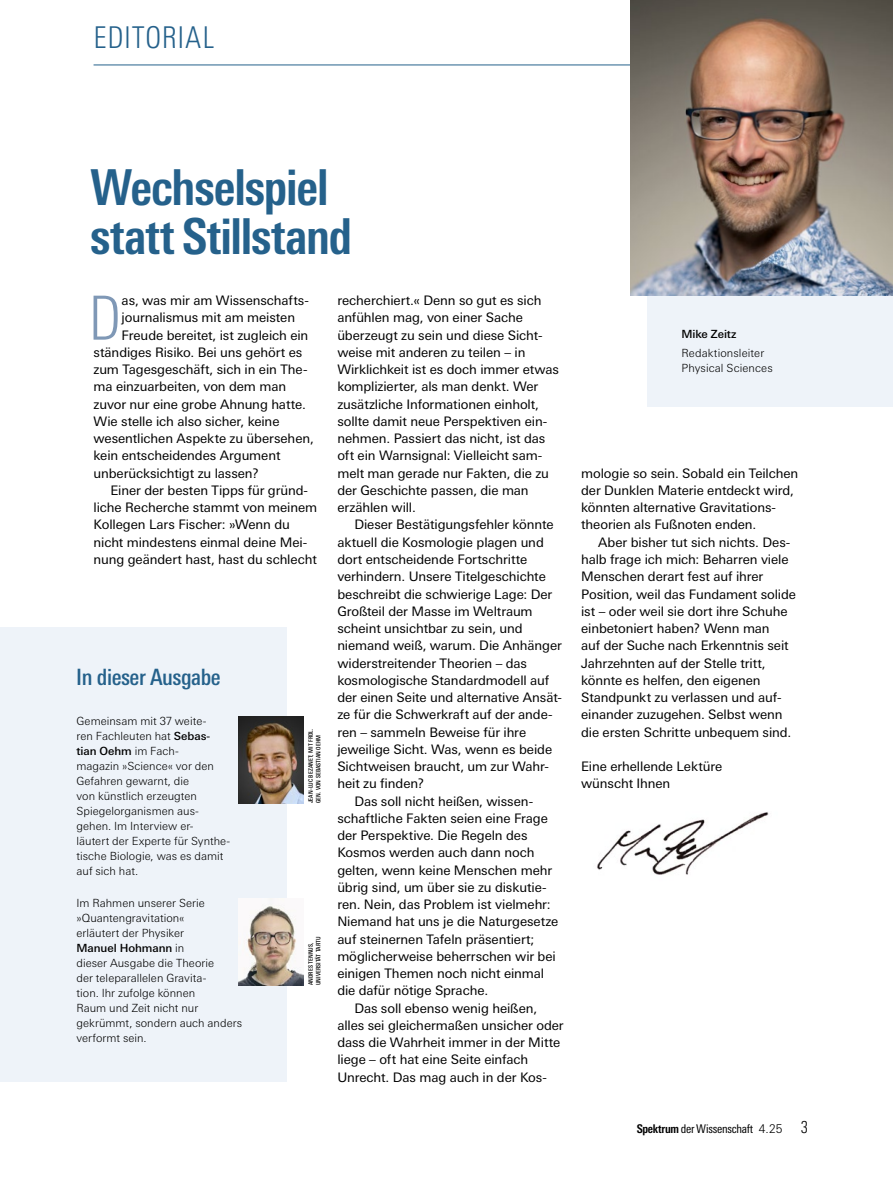
<style>
.page{position:relative;width:893px;height:1191px;background:#fff}
.page>*{position:absolute;margin:0;border:0;box-sizing:border-box;transform-origin:0 0}
.Grundtext_Initial{font:300 condensed 60.9px "Univers Next Pro";color:#7f98b6}
.Head{font:700 condensed 49.5px/49.5px "Univers Next Pro";letter-spacing:-.025em;color:#25618b}
.t1{font:300 condensed 30px "Univers Next Pro";letter-spacing:.02em;color:#25618b}
.KASTEN_Ueberschrift_klein{font:500 condensed 22.5px "Univers Next Pro";letter-spacing:-.02em;color:#25618b}
.Grundtext_mit_Einzug{font:13.2px/17.2px "Univers Next Pro";letter-spacing:-.005em;color:#000}
.Grundtext_Initial-2{font:13.2px "Univers Next Pro";letter-spacing:-.01em;color:#000}
.Grundtext_ohne_Einzug{font:13.2px/17.2px "Univers Next Pro";letter-spacing:-.005em;color:#000}
.t2{font:condensed 12px "Univers Next Pro";letter-spacing:-.025em;color:#000}
.Autor{font:300 11.25px/15px "Univers Next Pro";letter-spacing:.005em;color:#000}
.Autor_oben{font:300 11.25px/15px "Univers Next Pro";letter-spacing:.01em;color:#000}
.Autor_oben-2{font:500 11.25px "Univers Next Pro";letter-spacing:-.005em;color:#000}
.Bildnachweis{font:500 condensed 6px/7.5px "Univers Next Pro";letter-spacing:.01em;color:#000}
.s1{font-weight:500}
.s2{font-weight:700}
.s3{font-weight:300;font-stretch:normal}
.s4{font-weight:300;font-size:16.5px}
</style>
<div class="page">
<hr style="left:94px;top:65px;width:714px;height:1px;background:#25618b">
<div style="left:0;top:627px;width:286px;height:454px;background:#eef3f9"></div>
<img style="left:238px;top:716px;width:65px;height:87px">
<img style="left:238px;top:898px;width:65px;height:87px">
<img style="left:597px;top:812px;width:172px;height:63px">
<div style="left:647px;top:296px;width:246px;height:110px;background:#eef3f9"></div>
<img style="left:630px;top:0;width:263px;height:296px">
<h3 class="t1" style="left:94px;top:20px;width:122px">EDITORIAL</h3>
<p class="Head" style="left:90px;top:162px;width:263px">Wechselspiel statt Stillstand</p>
<p class="Grundtext_Initial" style="left:88px;top:283px;width:35px">D</p>
<p class="Grundtext_Initial-2" style="left:122px;top:293px;width:189px">as, was mir am Wissenschafts-</p>
<p class="Grundtext_Initial-2" style="left:122px;top:310px;width:175px">journalismus mit am meisten</p>
<p class="Grundtext_Initial-2" style="left:122px;top:327px;width:188px">Freude bereitet, ist zugleich ein</p>
<p class="Grundtext_Initial-2" style="left:94px;top:345px;width:210px">ständiges Risiko. Bei uns gehört es</p>
<p class="Grundtext_Initial-2" style="left:94px;top:362px;width:215px">zum Tagesgeschäft, sich in ein The-</p>
<p class="Grundtext_Initial-2" style="left:94px;top:379px;width:194px">ma einzuarbeiten, von dem man</p>
<p class="Grundtext_Initial-2" style="left:94px;top:396px;width:214px">zuvor nur eine grobe Ahnung hatte.</p>
<p class="Grundtext_Initial-2" style="left:94px;top:414px;width:187px">Wie stelle ich also sicher, keine</p>
<p class="Grundtext_Initial-2" style="left:94px;top:431px;width:222px">wesentlichen Aspekte zu übersehen,</p>
<p class="Grundtext_Initial-2" style="left:94px;top:448px;width:188px">kein entscheidendes Argument</p>
<p class="Grundtext_Initial-2" style="left:94px;top:465px;width:167px">unberücksichtigt zu lassen?</p>
<p class="Grundtext_mit_Einzug" style="left:94px;top:481px;width:225px;text-indent:17px">Einer der besten Tipps für gründ&shy;liche Recherche stammt von meinem Kollegen Lars Fischer: »Wenn du nicht mindestens einmal deine Mei&shy;nung geändert hast, hast du schlecht</p>
<p class="KASTEN_Ueberschrift_klein" style="left:76px;top:664px;width:146px">In dieser Ausgabe</p>
<p class="Autor" style="left:77px;top:713px;width:153px">Gemeinsam mit 37 weite-<br>ren Fachleuten hat <span class="s1">Sebas&shy;tian Oehm</span> im Fach-<br>magazin »Science« vor den<br>Gefahren gewarnt, die<br>von künstlich erzeugten<br>Spiegelorganismen aus&shy;gehen. Im Interview er--<br>läutert der Experte für Synthe--- tische Biologie, was es damit auf sich hat.</p>
<p class="Autor" style="left:77px;top:895px;width:167px">Im Rahmen unserer Serie »Quantengravitation«<br>erläutert der Physiker<br><span class="s1">Manuel Hohmann</span> in<br>dieser Ausgabe die Theorie<br>der teleparallelen Gravita-<br>tion. Ihr zufolge können<br>Raum und Zeit nicht nur gekrümmt, sondern auch anders verformt sein.</p>
<p class="Bildnachweis" style="left:307px;top:803px;width:76px;rotate:-90deg">JEAN-LUC BEZANET; MIT FRDL.<br>GEN. VON SEBASTIAN OEHM</p>
<p class="Bildnachweis" style="left:307px;top:985px;width:50px;rotate:-90deg">ANDRES TENNUS,<br>UNIVERSITÄT TARTU</p>
<p class="Grundtext_mit_Einzug" style="left:337px;top:292px;width:223px">recherchiert.« Denn so gut es sich anfühlen mag, von einer Sache überzeugt zu sein und diese Sicht&shy;weise mit anderen zu teilen – in<br>Wirklichkeit ist es doch immer etwas komplizierter, als man denkt. Wer zusätzliche Informationen einholt, sollte damit neue Perspektiven ein&shy;nehmen. Passiert das nicht, ist das oft ein Warnsignal: Vielleicht sam&shy;melt man gerade nur Fakten, die zu der Geschichte passen, die man erzählen will.</p>
<p class="Grundtext_mit_Einzug" style="left:337px;top:516px;width:226px;text-indent:17px">Dieser Bestätigungsfehler könnte aktuell die Kosmologie plagen und dort entscheidende Fortschritte verhindern. Unsere Titelgeschichte beschreibt die schwierige Lage: Der Großteil der Masse im Weltraum scheint unsichtbar zu sein, und niemand weiß, warum. Die Anhänger widerstreitender Theorien – das kosmologische Standardmodell auf der einen Seite und alternative Ansät&shy;ze für die Schwerkraft auf der ande&shy;ren – sammeln Beweise für ihre jeweilige Sicht. Was, wenn es beide Sichtweisen braucht, um zur Wahr&shy;heit zu finden?</p>
<p class="Grundtext_mit_Einzug" style="left:337px;top:792px;width:223px;text-indent:17px">Das soll nicht heißen, wissen&shy;schaftliche Fakten seien eine Frage der Perspektive. Die Regeln des Kosmos werden auch dann noch gelten, wenn keine Menschen mehr übrig sind, um über sie zu diskutie&shy;ren. Nein, das Problem ist vielmehr:<br>Niemand hat uns je die Naturgesetze auf steinernen Tafeln präsentiert; möglicherweise beherrschen wir bei einigen Themen noch nicht einmal die dafür nötige Sprache.</p>
<p class="Grundtext_mit_Einzug" style="left:337px;top:999px;width:228px;text-indent:17px">Das soll ebenso wenig heißen, alles sei gleichermaßen unsicher oder dass die Wahrheit immer in der Mitte liege – oft hat eine Seite einfach Unrecht. Das mag auch in der Kos-</p>
<p class="Autor_oben-2" style="left:681px;top:327px;width:57px">Mike Zeitz</p>
<p class="Autor_oben" style="left:681px;top:346px;width:93px">Redaktionsleiter<br>Physical Sciences</p>
<p class="Grundtext_mit_Einzug" style="left:581px;top:464px;width:219px">mologie so sein. Sobald ein Teilchen der Dunklen Materie entdeckt wird, könnten alternative Gravitations&shy;theorien als Fußnoten enden.</p>
<p class="Grundtext_mit_Einzug" style="left:581px;top:533px;width:216px;text-indent:17px">Aber bisher tut sich nichts. Des&shy;halb frage ich mich: Beharren viele Menschen derart fest auf ihrer Position, weil das Fundament solide ist – oder weil sie dort ihre Schuhe einbetoniert haben? Wenn man<br>auf der Suche nach Erkenntnis seit Jahrzehnten auf der Stelle tritt, könnte es helfen, den eigenen Standpunkt zu verlassen und auf&shy;einander zuzugehen. Selbst wenn die ersten Schritte unbequem sind.</p>
<p class="Grundtext_ohne_Einzug" style="left:581px;top:757px;width:143px">Eine erhellende Lektüre wünscht Ihnen</p>
<p class="t2" style="left:637px;top:1122px;width:173px"><span class="s2">Spektrum</span> der Wissenschaft <span class="s3">4.25</span> <span class="s4">3</span></p>
</div>
